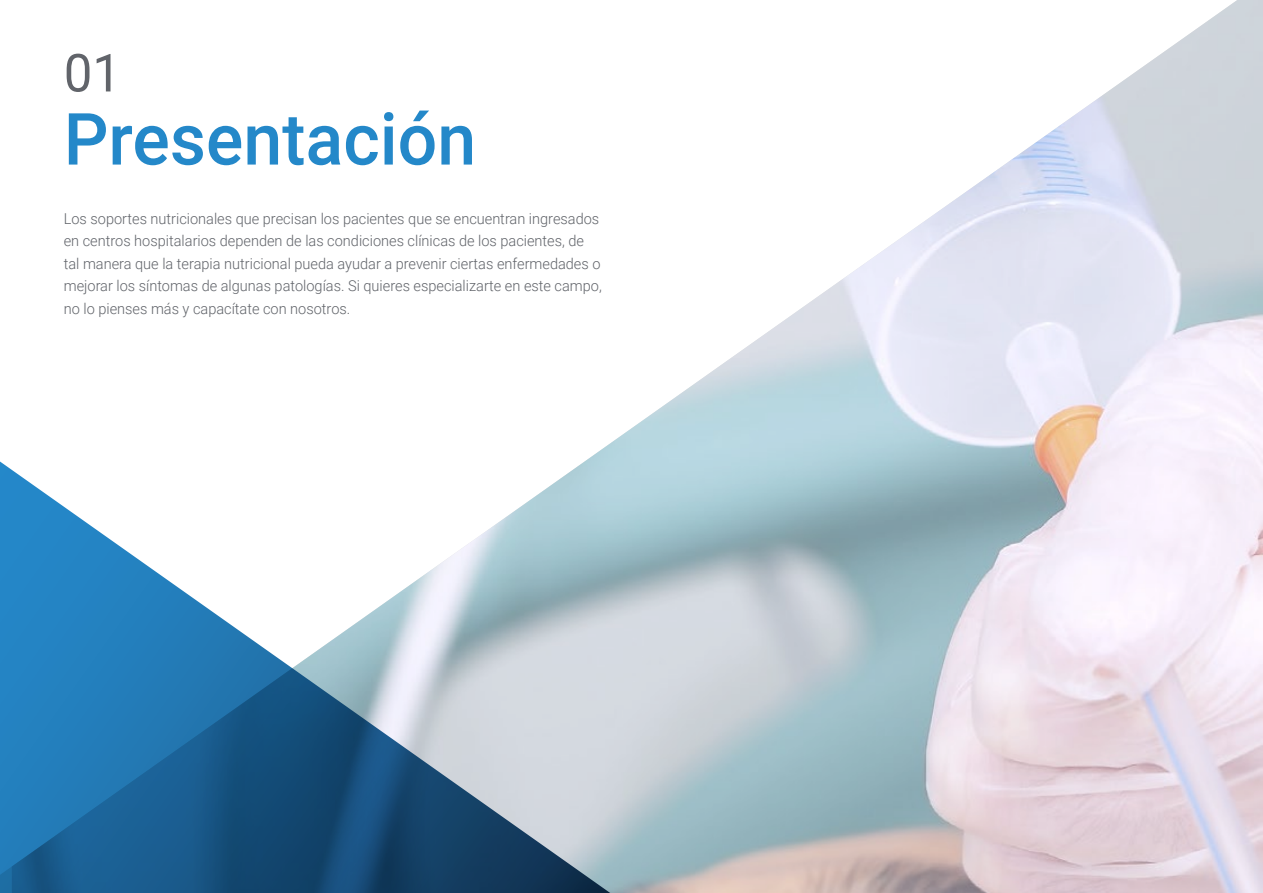
<style>
.page{position:relative;width:1263px;height:893px;background:#fff}
.page>*{position:absolute;margin:0;border:0;box-sizing:border-box;transform-origin:0 0}
.t1{font:500 72px "Roboto";color:#2488c9}
.t2{font:52.5px "Roboto";color:#61646a}
.t3{font:300 15px/22.5px "Roboto";color:#61646a}
</style>
<div class="page">
<img style="left:607px;top:0;width:656px;height:893px">
<svg style="left:0;top:446px;width:640px;height:447px"></svg>
<h2 class="t2" style="left:64px;top:36px;width:59px">01</h2>
<h1 class="t1" style="left:64px;top:89px;width:414px">Presentación</h1>
<p class="t3" style="left:64px;top:207px;width:539px">Los soportes nutricionales que precisan los pacientes que se encuentran ingresados en centros hospitalarios dependen de las condiciones clínicas de los pacientes, de tal manera que la terapia nutricional pueda ayudar a prevenir ciertas enfermedades o mejorar los síntomas de algunas patologías. Si quieres especializarte en este campo, no lo pienses más y capacítate con nosotros.</p>
</div>
